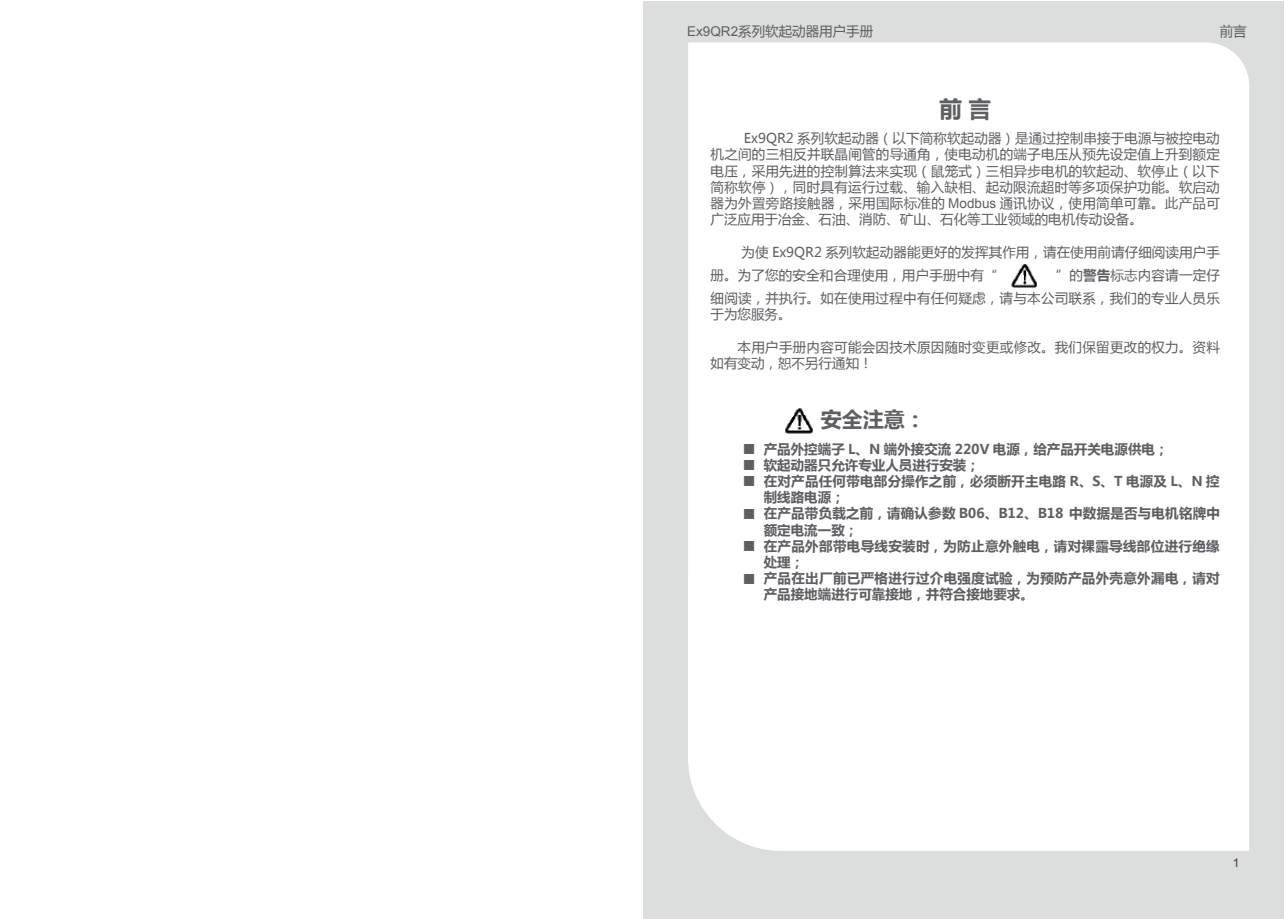
<style>
.page{position:relative;width:1285px;height:919px;background:#fff}
.page>*{position:absolute;margin:0;border:0;box-sizing:border-box;transform-origin:0 0}
.t1{font:700 22.5px "Microsoft Ya Hei";color:#5d5f63}
.t2{font:700 21px "Microsoft Ya Hei";color:#5d5f63}
.t3{font:13.5px/16.2px "Microsoft Ya Hei";letter-spacing:.015em;color:#5d5f63}
.t4{font:700 13.5px/16.2px "Microsoft Ya Hei";letter-spacing:.015em;color:#5d5f63}
.t5{font:12px "Arial";color:#3f3b3a}
.s1{font-family:"Arial"}
.s2{font-weight:700}
.s3{font-family:"Adobe Song Std";font-weight:300}
</style>
<div class="page">
<div style="left:1px;top:1px;width:1283px;height:917px;background:#dcdddd"></div>
<div style="left:688px;top:42px;width:560px;height:808px;background:#fff"></div>
<img style="left:1008px;top:261px;width:31px;height:28px">
<img style="left:781px;top:405px;width:34px;height:29px">
<div style="left:0;top:0;width:642px;height:918px;background:#fff"></div>
<p class="t3" style="left:687px;top:22px;width:188px"><span class="s1">Ex9QR2</span>系列软起动器用户手册</p>
<p class="t3" style="left:1219px;top:22px;width:28px">前言</p>
<h1 class="t1" style="left:939px;top:93px;width:53px">前 言</h1>
<p class="t3" style="left:710px;top:130px;width:511px;text-align:justify;text-indent:33px">Ex9QR2 系列软起动器（以下简称软起动器）是通过控制串接于电源与被控电动机之间的三相反并联晶闸管的导通角，使电动机的端子电压从预先设定值上升到额定电压，采用先进的控制算法来实现（鼠笼式）三相异步电机的软起动、软停止（以下简称软停），同时具有运行过载、输入缺相、起动限流超时等多项保护功能。软启动器为外置旁路接触器，采用国际标准的 <span class="s1">Modbus</span> 通讯协议，使用简单可靠。此产品可广泛应用于冶金、石油、消防、矿山、石化等工业领域的电机传动设备。</p>
<p class="t3" style="left:710px;top:240px;width:511px;line-height:23.2px;text-indent:31px">为使 Ex9QR2 系列软起动器能更好的发挥其作用，请在使用前请仔细阅读用户手册。为了您的安全和合理使用，用户手册中有“</p>
<p class="t3" style="left:710px;top:263px;width:511px;line-height:23.2px;text-align:right">”的<span class="s2">警告</span>标志内容请一定仔<br>细阅读，并执行。如在使用过程中有任何疑虑，请与本公司联系，我们的专业人员乐</p>
<p class="t3" style="left:710px;top:306px;width:82px">于为您服务。</p>
<p class="t3" style="left:710px;top:338px;width:511px;text-indent:27px">本用户手册内容可能会因技术原因随时变更或修改。我们保留更改的权力。资料如有变动，恕不另行通知！</p>
<h2 class="t2" style="left:820px;top:405px;width:106px">安全注意：</h2>
<p class="t4" style="left:742px;top:440px;width:427px"><span class="s3">■</span> 产品外控端子 L、N 端外接交流 220V 电源，给产品开关电源供电；</p>
<p class="t4" style="left:742px;top:456px;width:239px"><span class="s3">■</span> 软起动器只允许专业人员进行安装；</p>
<p class="t4" style="left:763px;top:472px;width:457px;text-indent:-21px"><span class="s3">■</span> 在对产品任何带电部分操作之前，必须断开主电路 R、S、T 电源及 L、N 控制线路电源；</p>
<p class="t4" style="left:763px;top:505px;width:457px;text-indent:-21px"><span class="s3">■</span> 在产品带负载之前，请确认参数 B06、B12、B18 中数据是否与电机铭牌中额定电流一致；</p>
<p class="t4" style="left:763px;top:537px;width:457px;text-indent:-21px"><span class="s3">■</span> 在产品外部带电导线安装时，为防止意外触电，请对裸露导线部位进行绝缘处理；</p>
<p class="t4" style="left:763px;top:569px;width:457px;text-indent:-21px"><span class="s3">■</span> 产品在出厂前已严格进行过介电强度试验，为预防产品外壳意外漏电，请对产品接地端进行可靠接地，并符合接地要求。</p>
<p class="t5" style="left:1232px;top:854px;width:8px">1</p>
</div>
